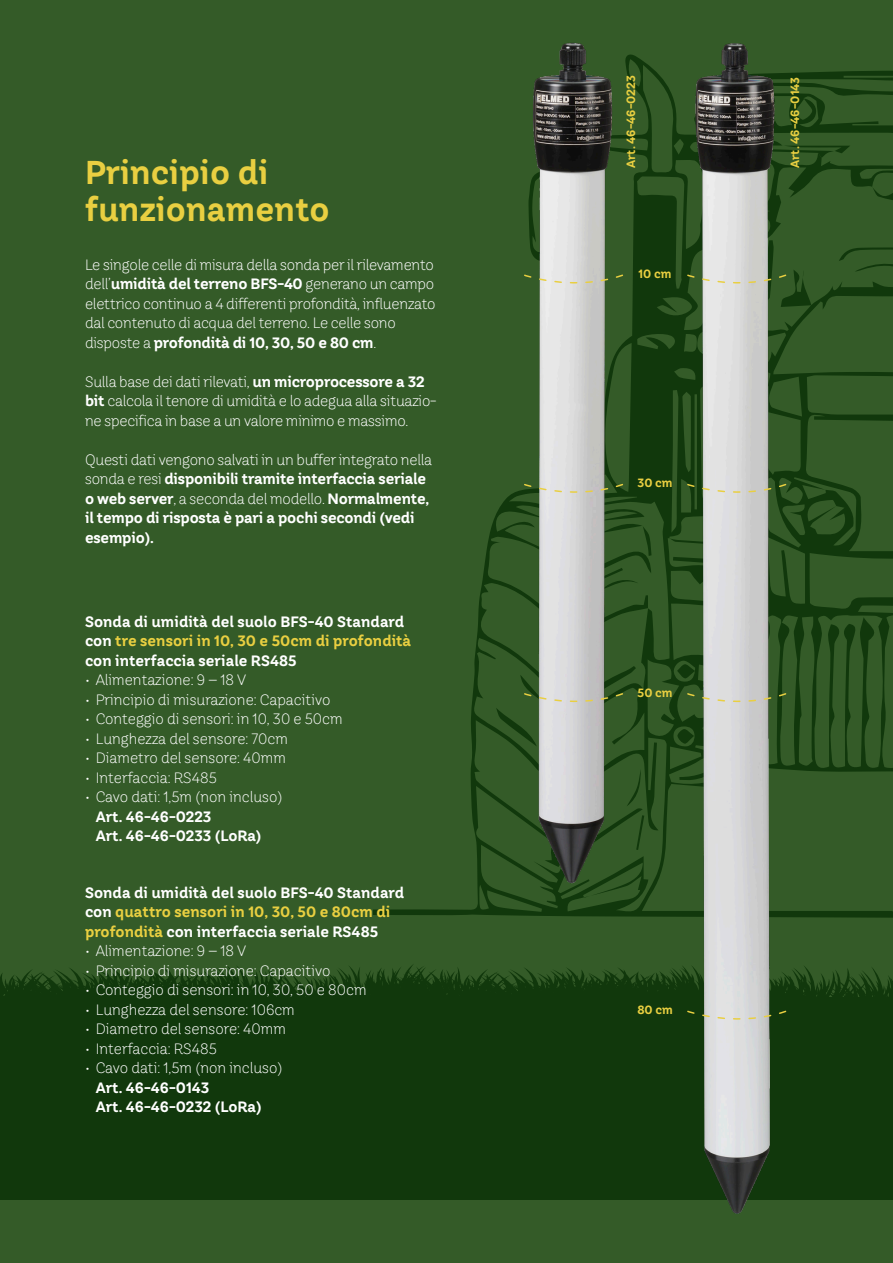
<style>
.page{position:relative;width:893px;height:1263px;background:#345b28}
.page>*{position:absolute;margin:0;border:0;box-sizing:border-box;transform-origin:0 0}
.t1{font:700 33px/36.9px "TT Hazelnuts";color:#e9cf41}
.t2{font:300 15px/19.5px "TT Hazelnuts";letter-spacing:-.01em;color:#fff}
.t3{font:700 15px/19.5px "TT Hazelnuts";letter-spacing:-.015em;color:#fff}
.t4{font:700 15px/19.5px "TT Hazelnuts";color:#e9cf41}
.t5{font:700 12px "TT Hazelnuts";color:#e9cf41}
.s1{font-weight:700}
.s2{font-weight:300}
.s3{color:#fff}
</style>
<div class="page">
<svg style="left:373px;top:54px;width:520px;height:864px"></svg>
<svg style="left:613px;top:769px;width:31px;height:98px"></svg>
<svg style="left:839px;top:247px;width:54px;height:33px"></svg>
<svg style="left:775px;top:137px;width:75px;height:21px"></svg>
<svg style="left:677px;top:729px;width:17px;height:15px"></svg>
<svg style="left:0;top:965px;width:893px;height:32px"></svg>
<div style="left:0;top:997px;width:893px;height:203px;background:#11380c"></div>
<img style="left:531px;top:43px;width:82px;height:844px">
<img style="left:694px;top:43px;width:81px;height:1171px">
<svg style="left:523px;top:273px;width:101px;height:19px"></svg>
<svg style="left:686px;top:209px;width:101px;height:94px"></svg>
<svg style="left:523px;top:483px;width:128px;height:73px"></svg>
<svg style="left:686px;top:483px;width:101px;height:18px"></svg>
<svg style="left:496px;top:568px;width:153px;height:178px"></svg>
<svg style="left:686px;top:692px;width:101px;height:19px"></svg>
<svg style="left:687px;top:1009px;width:100px;height:19px"></svg>
<p class="t1" style="left:85px;top:154px;width:246px">Principio di funzionamento</p>
<p class="t2" style="left:85px;top:254px;width:352px">Le singole celle di misura della sonda per il rilevamento dell’<span class="s1">umidità del terreno BFS-40</span> generano un campo elettrico continuo a 4 differenti profondità, influenzato dal contenuto di acqua del terreno. Le celle sono disposte a <span class="s1">profondità di 10, 30, 50 e 80 cm</span>.</p>
<p class="t2" style="left:85px;top:371px;width:353px">Sulla base dei dati rilevati, <span class="s1">un microprocessore a 32 bit</span> calcola il tenore di umidità e lo adegua alla situazio&shy;ne specifica in base a un valore minimo e massimo.</p>
<p class="t3" style="left:85px;top:450px;width:349px"><span class="s2">Questi dati vengono salvati in un buffer integrato nella sonda e resi</span> disponibili tramite interfaccia seriale o web server<span class="s2">, a seconda del modello.</span> Normalmente, il tempo di risposta è pari a pochi secondi (vedi esempio).</p>
<p class="t3" style="left:85px;top:612px;width:321px">Sonda di umidità del suolo BFS-40 Standard</p>
<p class="t4" style="left:85px;top:631px;width:328px"><span class="s3">con</span> tre sensori in 10, 30 e 50cm di profondità <span class="s3">con interfaccia seriale RS485</span></p>
<p class="t2" style="left:85px;top:670px;width:163px">• Alimentazione: 9 – 18 V</p>
<p class="t2" style="left:85px;top:689px;width:247px">• Principio di misurazione: Capacitivo</p>
<p class="t2" style="left:85px;top:709px;width:259px">• Conteggio di sensori: in 10, 30 e 50cm</p>
<p class="t2" style="left:85px;top:728px;width:204px">• Lunghezza del sensore: 70cm</p>
<p class="t2" style="left:85px;top:748px;width:202px">• Diametro del sensore: 40mm</p>
<p class="t2" style="left:85px;top:767px;width:133px">• Interfaccia: RS485</p>
<p class="t2" style="left:85px;top:787px;width:199px">• Cavo dati: 1,5m (non incluso)</p>
<p class="t3" style="left:96px;top:807px;width:117px">Art. 46-46-0223</p>
<p class="t3" style="left:96px;top:826px;width:167px">Art. 46-46-0233 (LoRa)</p>
<p class="t3" style="left:85px;top:883px;width:321px">Sonda di umidità del suolo BFS-40 Standard</p>
<p class="t4" style="left:85px;top:902px;width:307px"><span class="s3">con</span> quattro sensori in 10, 30, 50 e 80cm di profondità <span class="s3">con interfaccia seriale RS485</span></p>
<p class="t2" style="left:85px;top:941px;width:163px">• Alimentazione: 9 – 18 V</p>
<p class="t2" style="left:85px;top:960px;width:247px">• Principio di misurazione: Capacitivo</p>
<p class="t2" style="left:85px;top:980px;width:283px">• Conteggio di sensori: in 10, 30, 50 e 80cm</p>
<p class="t2" style="left:85px;top:999px;width:211px">• Lunghezza del sensore: 106cm</p>
<p class="t2" style="left:85px;top:1019px;width:202px">• Diametro del sensore: 40mm</p>
<p class="t2" style="left:85px;top:1038px;width:133px">• Interfaccia: RS485</p>
<p class="t2" style="left:85px;top:1058px;width:199px">• Cavo dati: 1,5m (non incluso)</p>
<p class="t3" style="left:96px;top:1078px;width:115px">Art. 46-46-0143</p>
<p class="t3" style="left:96px;top:1097px;width:167px">Art. 46-46-0232 (LoRa)</p>
<p class="t5" style="left:623px;top:168px;width:94px;rotate:-90deg">Art. 46-46-0223</p>
<p class="t5" style="left:787px;top:168px;width:92px;rotate:-90deg">Art. 46-46-0143</p>
<p class="t5" style="left:639px;top:266px;width:35px">10 cm</p>
<p class="t5" style="left:638px;top:475px;width:37px">30 cm</p>
<p class="t5" style="left:637px;top:685px;width:37px">50 cm</p>
<p class="t5" style="left:637px;top:1002px;width:37px">80 cm</p>
</div>
